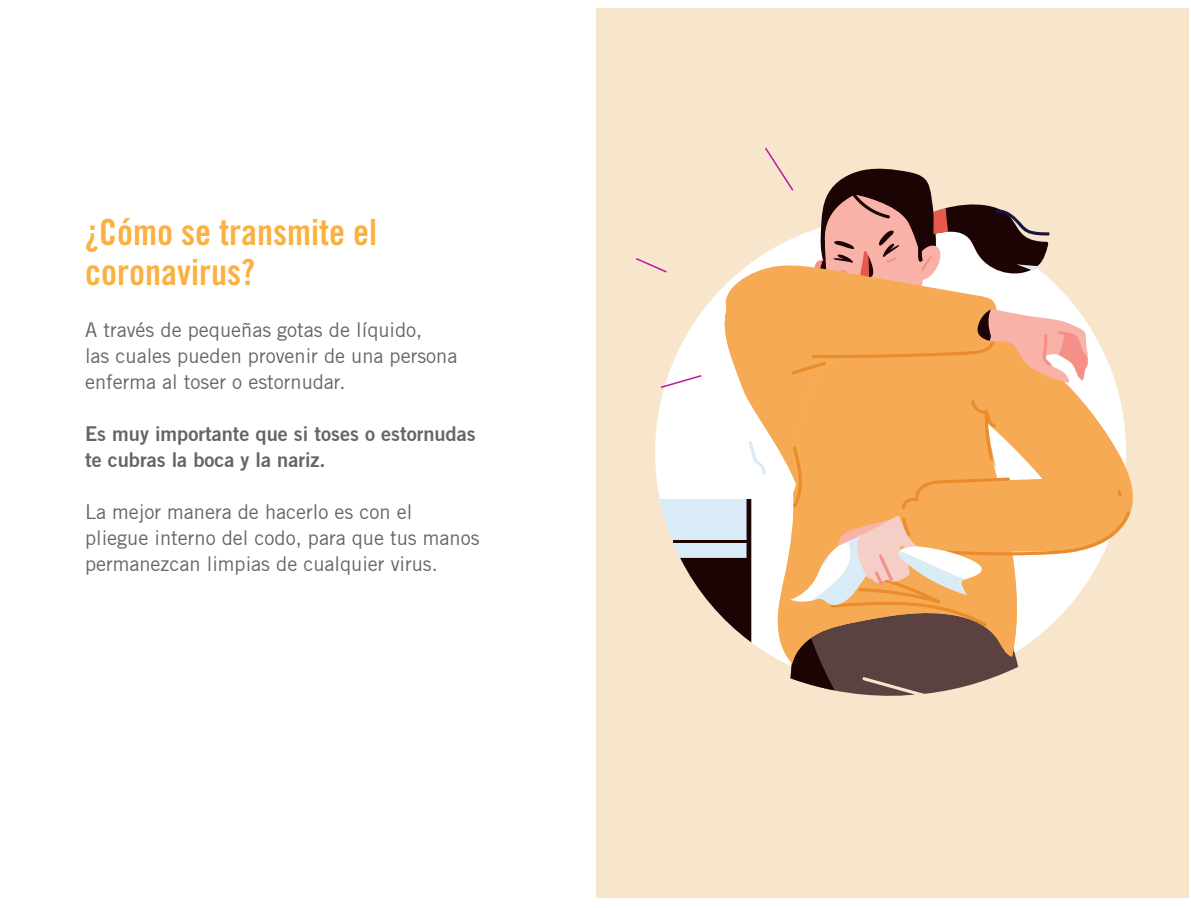
<style>
.page{position:relative;width:1191px;height:908px;background:#fff}
.page>*{position:absolute;margin:0;border:0;box-sizing:border-box;transform-origin:0 0}
.titulos{font:36px/40px "Trade Gothic Bold Cond Twenty";color:#fbb03f}
.text{font:20px/26px "Trade Gothic";color:#63656a}
.text-2{font:20px/26px "Trade Gothic Bold Two";color:#63656a}
</style>
<div class="page">
<div style="left:596px;top:9px;width:592px;height:888px;background:#f7e6cc"></div>
<svg style="left:636px;top:147px;width:494px;height:549px"></svg>
<p class="titulos" style="left:85px;top:211px;width:293px">¿Cómo se transmite el coronavirus?</p>
<p class="text" style="left:85px;top:316px;width:374px">A través de pequeñas gotas de líquido,<br>las cuales pueden provenir de una persona enferma al toser o estornudar.</p>
<p class="text-2" style="left:85px;top:420px;width:392px">Es muy importante que si toses o estornudas te cubras la boca y la nariz.</p>
<p class="text" style="left:85px;top:498px;width:396px">La mejor manera de hacerlo es con el pliegue interno del codo, para que tus manos permanezcan limpias de cualquier virus.</p>
</div>
